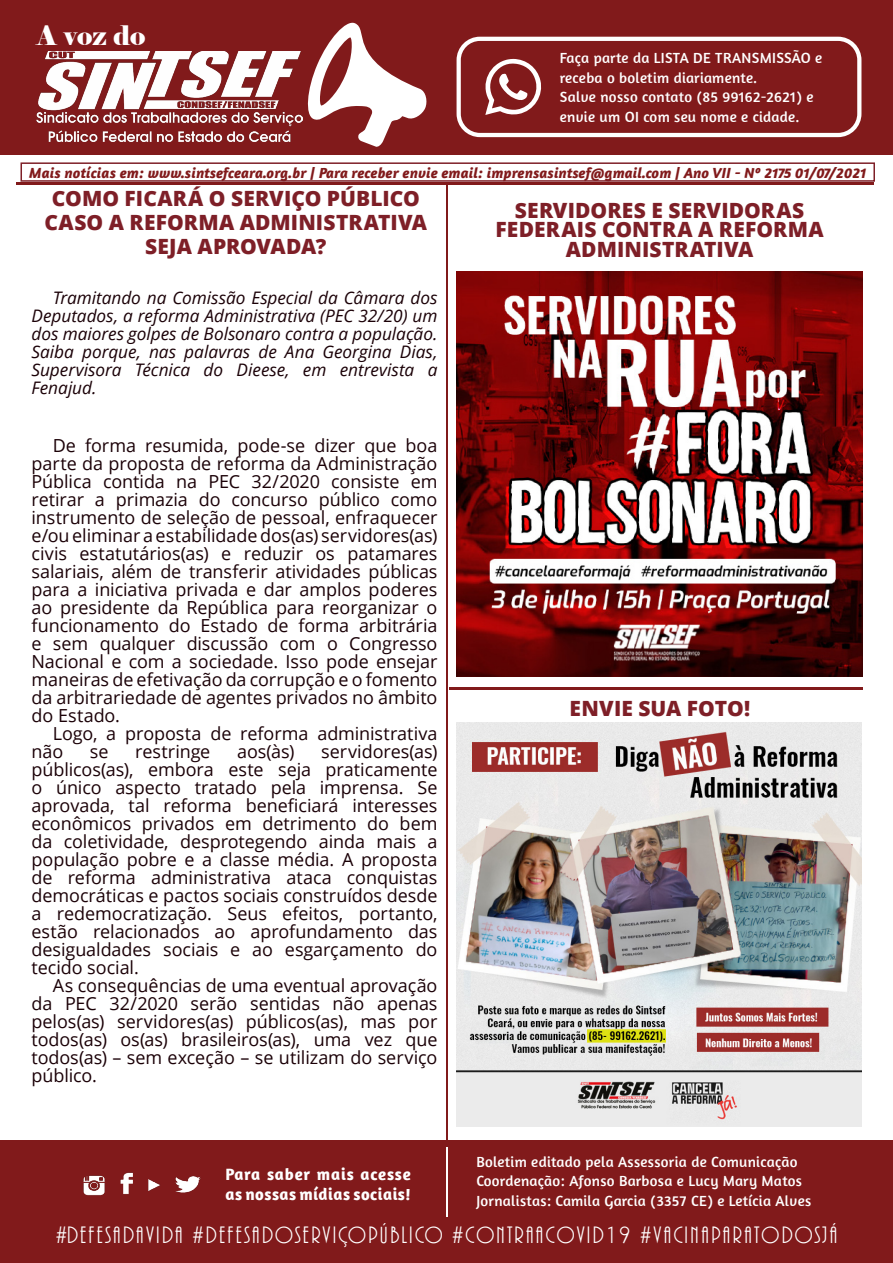
<style>
.page{position:relative;width:893px;height:1263px;background:#fff}
.page>*{position:absolute;margin:0;border:0;box-sizing:border-box;transform-origin:0 0}
.t1{font:26.85px "Elephant";color:#fff}
.t2{font:24.6px "ARBONNIE";letter-spacing:.09em;color:#fff}
.t3{font:800 21px/24px "Open Sans";letter-spacing:.005em;color:#7e1f27;text-align:center}
.t4{font:18px/18px "Open Sans";letter-spacing:-.005em;color:#1b0107;text-align:justify}
.t5{font:italic 17.25px/18px "Open Sans";color:#1b0107;text-align:justify}
.t6{font:700 16.8px/20.1px "Amaranth";letter-spacing:.03em;color:#fff}
.t7{font:15px/19.5px "Amaranth";letter-spacing:.02em;color:#fff}
.t8{font:italic 700 15px "Amaranth";letter-spacing:.01em;color:#811a1b}
</style>
<div class="page">
<div style="left:0;top:0;width:893px;height:154px;background:#811a1b"></div>
<svg style="left:307px;top:22px;width:120px;height:125px"></svg>
<div style="left:0;top:1140px;width:893px;height:123px;background:#811a1b"></div>
<img style="left:37px;top:51px;width:265px;height:90px">
<hr style="left:16px;top:182px;width:858px;height:2px;background:#811a1b">
<hr style="left:449px;top:687px;width:413px;height:2px;background:#811a1b">
<hr style="left:446px;top:184px;width:2px;height:958px;background:#811a1b">
<hr style="left:446px;top:1147px;width:2px;height:70px;background:#fff">
<div style="left:21px;top:162px;width:854px;height:20px;border:2px solid #7e1f27"></div>
<img style="left:83px;top:1175px;width:22px;height:21px">
<img style="left:120px;top:1172px;width:13px;height:23px">
<img style="left:148px;top:1179px;width:12px;height:12px">
<img style="left:175px;top:1176px;width:26px;height:17px">
<img style="left:457px;top:271px;width:405px;height:406px">
<div style="left:457px;top:37px;width:404px;height:100px;border:4px solid #fff;border-radius:21px"></div>
<svg style="left:485px;top:59px;width:57px;height:56px"></svg>
<img style="left:457px;top:722px;width:404px;height:405px">
<p class="t1" style="left:37px;top:18px;width:110px">A voz do</p>
<p class="t7" style="left:560px;top:48px;width:264px">Faça parte da LISTA DE TRANSMISSÃO e receba o boletim diariamente.</p>
<p class="t7" style="left:560px;top:87px;width:255px">Salve nosso contato (85 99162-2621) e envie um OI com seu nome e cidade.</p>
<p class="t8" style="left:29px;top:164px;width:839px">Mais notícias em: www.sintsefceara.org.br | Para receber envie email: imprensasintsef@gmail.com | Ano VII - Nº 2175 01/07/2021</p>
<p class="t3" style="left:45px;top:186px;width:384px">COMO FICARÁ O SERVIÇO PÚBLICO<br>CASO A REFORMA ADMINISTRATIVA<br>SEJA APROVADA?</p>
<p class="t5" style="left:32px;top:288px;width:407px;text-indent:21px">Tramitando na Comissão Especial da Câmara dos Deputados, a reforma Administrativa (PEC 32/20) um dos maiores golpes de Bolsonaro contra a população.<br>Saiba porque, nas palavras de Ana Georgina Dias, Supervisora Técnica do Dieese, em entrevista a Fenajud.</p>
<p class="t4" style="left:32px;top:436px;width:407px;text-indent:21px">De forma resumida, pode-se dizer que boa parte da proposta de reforma da Administração Pública contida na PEC 32/2020 consiste em retirar a primazia do concurso público como instrumento de seleção de pessoal, enfraquecer e/ou eliminar a estabilidade dos(as) servidores(as) civis estatutários(as) e reduzir os patamares salariais, além de transferir atividades públicas para a iniciativa privada e dar amplos poderes ao presidente da República para reorganizar o funcionamento do Estado de forma arbitrária e sem qualquer discussão com o Congresso Nacional e com a sociedade. Isso pode ensejar maneiras de efetivação da corrupção e o fomento da arbitrariedade de agentes privados no âmbito do Estado.</p>
<p class="t4" style="left:32px;top:724px;width:407px;text-indent:21px">Logo, a proposta de reforma administrativa não</p>
<p class="t4" style="left:90px;top:742px;width:20px">se</p>
<p class="t4" style="left:135px;top:742px;width:77px">restringe</p>
<p class="t4" style="left:237px;top:742px;width:59px">aos(às)</p>
<p class="t4" style="left:32px;top:742px;width:407px;text-indent:290px">servidores(as) públicos(as), embora este seja praticamente o único aspecto tratado pela imprensa. Se aprovada, tal reforma beneficiará interesses econômicos privados em detrimento do bem da coletividade, desprotegendo ainda mais a população pobre e a classe média. A proposta de reforma administrativa ataca conquistas democráticas e pactos sociais construídos desde a redemocratização. Seus efeitos, portanto, estão relacionados ao aprofundamento das desigualdades sociais e ao esgarçamento do tecido social.</p>
<p class="t4" style="left:32px;top:976px;width:407px;text-indent:21px">As consequências de uma eventual aprovação da PEC 32/2020 serão sentidas não apenas pelos(as) servidores(as) públicos(as), mas por todos(as) os(as) brasileiros(as), uma vez que todos(as) – sem exceção – se utilizam do serviço público.</p>
<p class="t6" style="left:225px;top:1163px;width:187px">Para saber mais acesse as nossas mídias sociais!</p>
<p class="t3" style="left:495px;top:199px;width:330px;line-height:19.5px">SERVIDORES E SERVIDORAS<br>FEDERAIS CONTRA A REFORMA<br>ADMINISTRATIVA</p>
<p class="t3" style="left:570px;top:695px;width:182px">ENVIE SUA FOTO!</p>
<p class="t7" style="left:476px;top:1151px;width:323px">Boletim editado pela Assessoria de Comunicação</p>
<p class="t7" style="left:476px;top:1171px;width:327px">Coordenação: Afonso Barbosa e Lucy Mary Matos</p>
<p class="t7" style="left:476px;top:1190px;width:336px">Jornalistas: Camila Garcia (3357 CE) e Letícia Alves</p>
<p class="t2" style="left:56px;top:1222px;width:783px">#DEFESADAVIDA #DEFESADOSERVIÇOPÚBLICO #CONTRAACOVID19 #VACINAPARATODOSJÁ</p>
</div>
